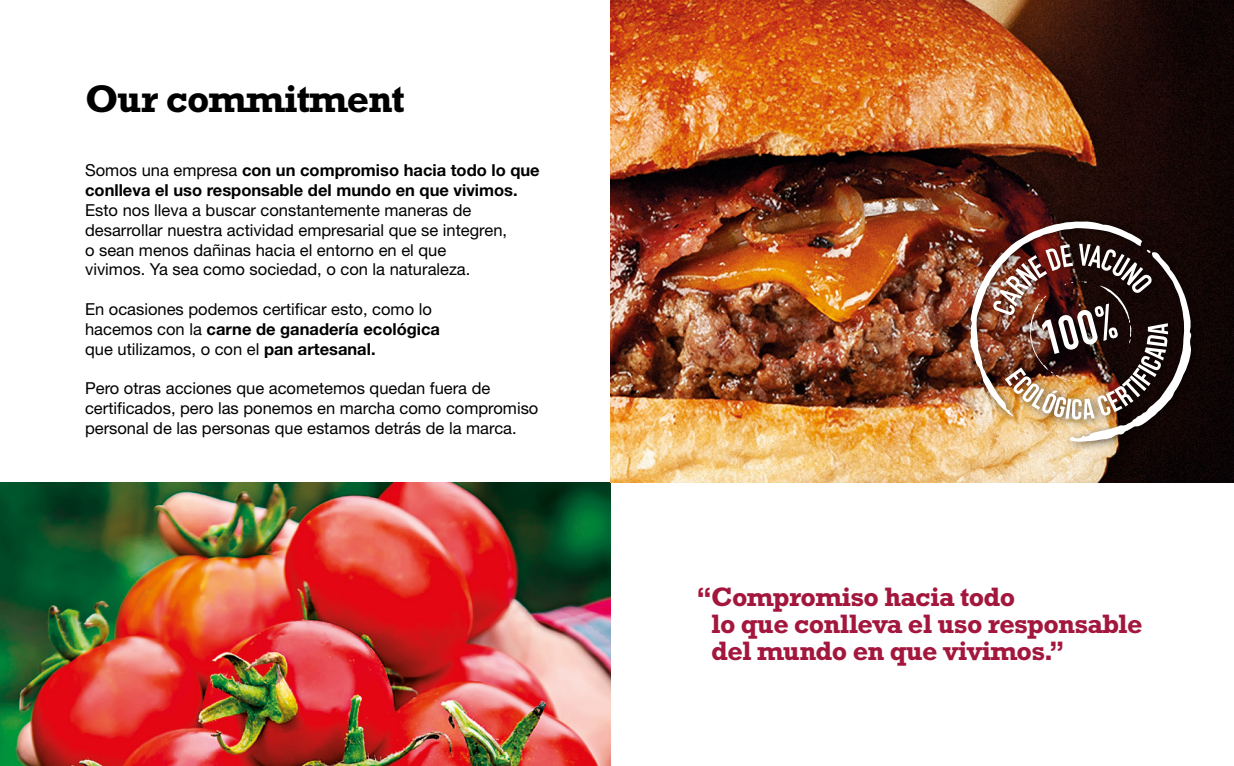
<style>
.page{position:relative;width:1234px;height:766px;background:#fff}
.page>*{position:absolute;margin:0;border:0;box-sizing:border-box;transform-origin:0 0}
.t1{font:700 39px "Rockwell Std";letter-spacing:-.025em;color:#000}
.t2{font:700 27px/27px "Rockwell Std";letter-spacing:-.025em;color:#a3173d}
.t3{font:16.5px/19.8px "Helvetica Neue LT Std";color:#000}
.t4{font:700 16.5px/19.8px "Helvetica Neue LT Std";color:#000}
.s1{font-weight:400}
.s2{font-weight:700}
</style>
<div class="page">
<img style="left:0;top:482px;width:610px;height:283px">
<img style="left:610px;top:0;width:623px;height:482px">
<div style="left:963px;top:215px;width:237px;height:237px;background:#000;opacity:.6"></div>
<img style="left:969px;top:221px;width:222px;height:220px">
<h1 class="t1" style="left:85px;top:75px;width:321px">Our commitment</h1>
<p class="t4" style="left:85px;top:160px;width:456px"><span class="s1">Somos una empresa</span> con un compromiso hacia todo lo que conlleva el uso responsable del mundo en que vivimos.</p>
<p class="t3" style="left:85px;top:200px;width:423px">Esto nos lleva a buscar constantemente maneras de desarrollar nuestra actividad empresarial que se integren, o sean menos dañinas hacia el entorno en el que vivimos. Ya sea como sociedad, o con la naturaleza.</p>
<p class="t3" style="left:85px;top:299px;width:356px">En ocasiones podemos certificar esto, como lo hacemos con la <span class="s2">carne de ganadería ecológica </span>que utilizamos, o con el <span class="s2">pan artesanal.</span></p>
<p class="t3" style="left:85px;top:378px;width:454px">Pero otras acciones que acometemos quedan fuera de certificados, pero las ponemos en marcha como compromiso personal de las personas que estamos detrás de la marca.</p>
<h2 class="t2" style="left:711px;top:583px;width:433px;text-indent:-15px">“Compromiso hacia todo<br>lo que conlleva el uso responsable del mundo en que vivimos.”</h2>
</div>
